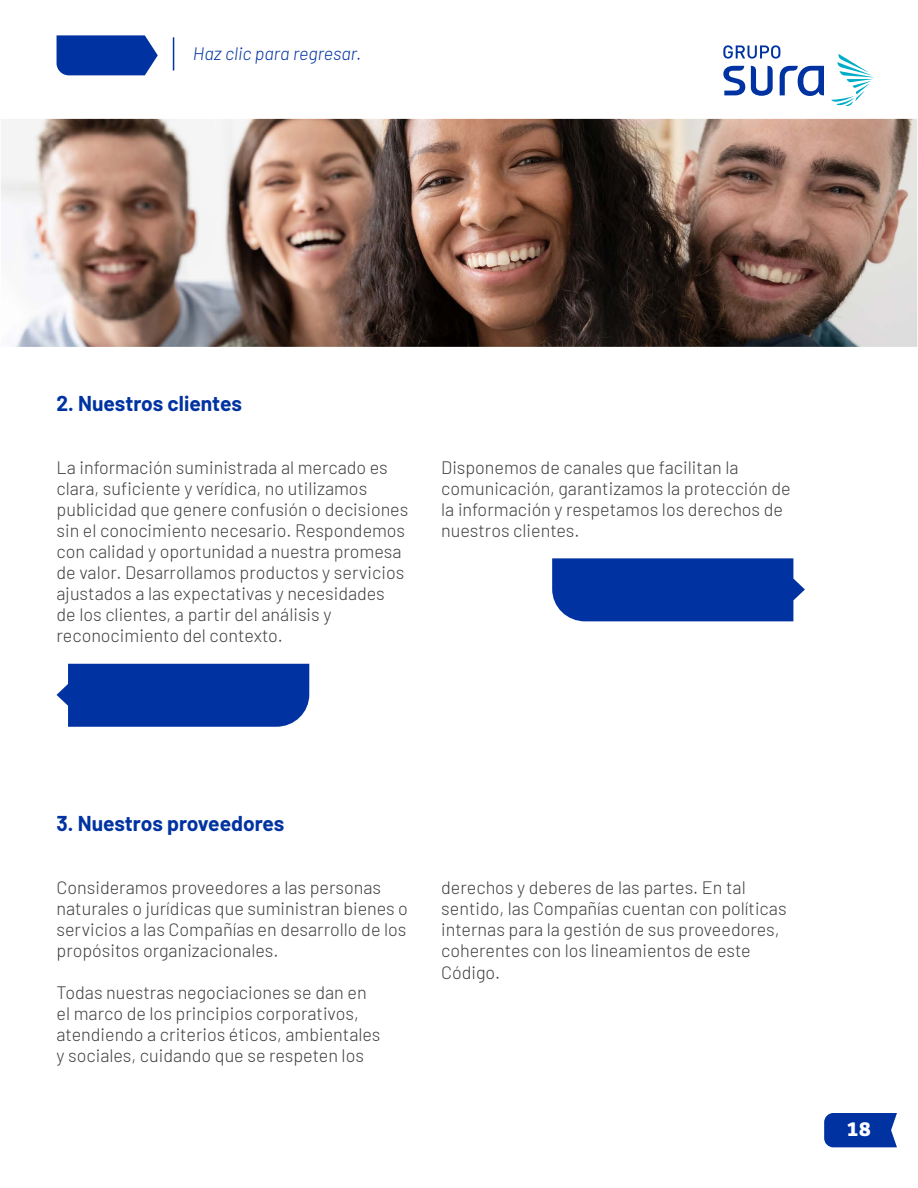
<style>
.page{position:relative;width:918px;height:1188px;background:#fff}
.page>*{position:absolute;margin:0;border:0;box-sizing:border-box;transform-origin:0 0}
.t1{font:700 21px "Barlow";color:#0033a1}
.t2{font:800 21px "FS Joey";color:#fff}
.t3{font:300 18px/21px "Barlow";color:#3f3f3f}
.t4{font:italic 300 18px "Barlow";color:#0033a1}
</style>
<div class="page">
<div style="left:57px;top:664px;width:252px;height:63px;background:#0033a1"></div>
<svg style="left:552px;top:558px;width:253px;height:63px;background:#0e3ea6"></svg>
<img style="left:3px;top:120px;width:912px;height:225px">
<div style="left:0;top:117px;width:918px;height:231px;border:2px solid #fff"></div>
<svg style="left:57px;top:35px;width:101px;height:40px;background:#1443a8"></svg>
<svg style="left:824px;top:1113px;width:73px;height:34px;background:#0e3ea6"></svg>
<hr style="left:173px;top:37px;width:1px;height:34px;background:#0033a1">
<svg style="left:831px;top:54px;width:43px;height:53px"></svg>
<svg style="left:723px;top:45px;width:101px;height:51px"></svg>
<p class="t4" style="left:193px;top:40px;width:170px">Haz clic para regresar.</p>
<p class="t1" style="left:57px;top:388px;width:187px">2. Nuestros clientes</p>
<p class="t3" style="left:57px;top:456px;width:353px">La información suministrada al mercado es clara, suficiente y verídica, no utilizamos publicidad que genere confusión o decisiones sin el conocimiento necesario. Respondemos con calidad y oportunidad a nuestra promesa de valor. Desarrollamos productos y servicios ajustados a las expectativas y necesidades de los clientes, a partir del análisis y reconocimiento del contexto.</p>
<p class="t3" style="left:441px;top:456px;width:351px">Disponemos de canales que facilitan la comunicación, garantizamos la protección de la información y respetamos los derechos de nuestros clientes.</p>
<p class="t1" style="left:57px;top:808px;width:229px">3. Nuestros proveedores</p>
<p class="t3" style="left:57px;top:876px;width:353px">Consideramos proveedores a las personas naturales o jurídicas que suministran bienes o servicios a las Compañías en desarrollo de los propósitos organizacionales.</p>
<p class="t3" style="left:57px;top:981px;width:325px">Todas nuestras negociaciones se dan en el marco de los principios corporativos, atendiendo a criterios éticos, ambientales y sociales, cuidando que se respeten los</p>
<p class="t3" style="left:441px;top:876px;width:347px">derechos y deberes de las partes. En tal sentido, las Compañías cuentan con políticas internas para la gestión de sus proveedores, coherentes con los lineamientos de este Código.</p>
<p class="t2" style="left:847px;top:1113px;width:26px">18</p>
</div>
